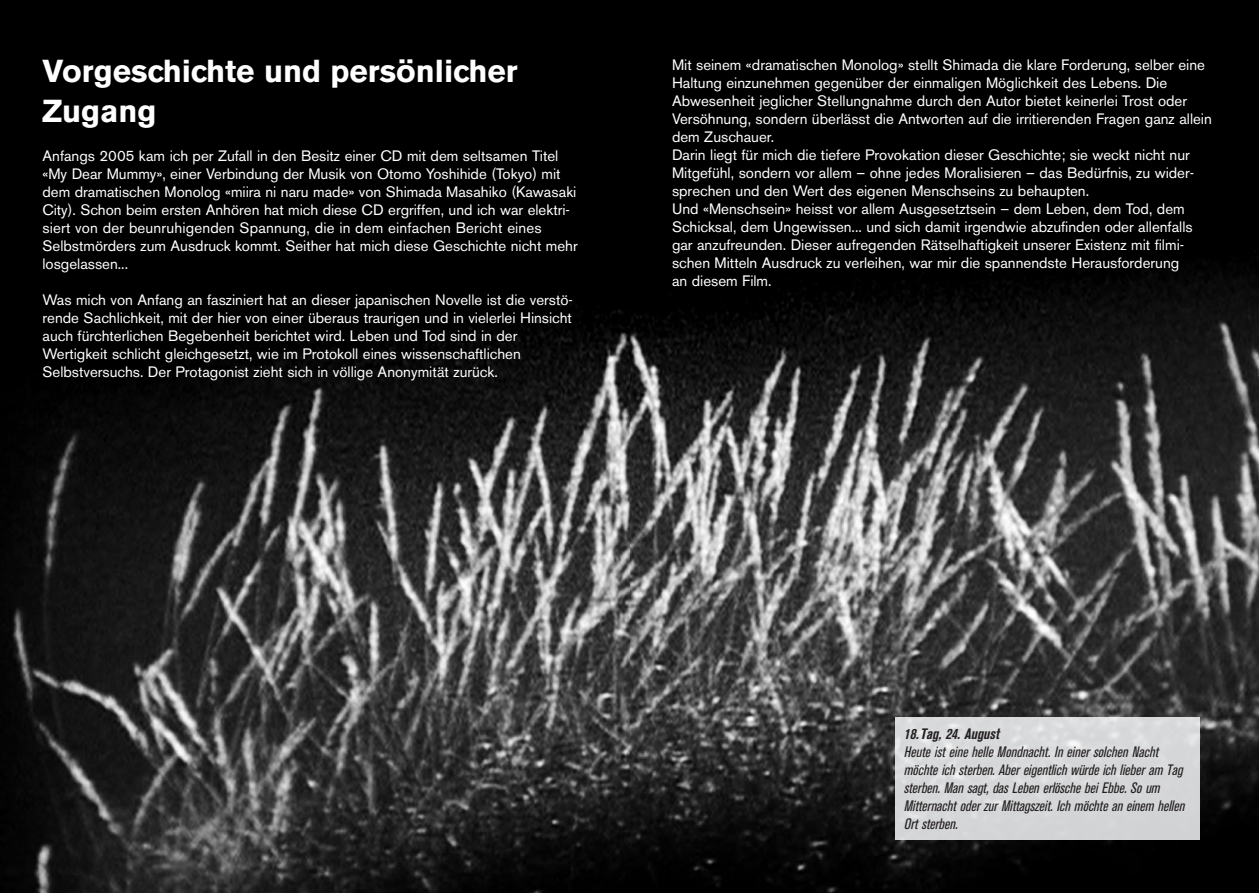
<style>
.page{position:relative;width:1259px;height:893px;background:#fff}
.page>*{position:absolute;margin:0;border:0;box-sizing:border-box;transform-origin:0 0}
.t1{font:700 31.5px/39.9px "Akzidenz Grotesk BE";color:#fff}
.t2{font:15px/18px "Akzidenz Grotesk BE";color:#fff}
.t3{font:italic condensed 15px/18px "Akzidenz Grotesk BE";color:#231f20}
.t4{font:italic 700 condensed 15px "Akzidenz Grotesk BE";color:#231f20}
</style>
<div class="page">
<img style="left:629px;top:0;width:630px;height:893px">
<svg style="left:0;top:0;width:629px;height:893px;background:#202020"></svg>
<div style="left:895px;top:718px;width:304px;height:122px;background:#d6d7d9"></div>
<h1 class="t1" style="left:43px;top:54px;width:476px">Vorgeschichte und persönlicher<br>Zugang</h1>
<p class="t2" style="left:43px;top:149px;width:537px">Anfangs 2005 kam ich per Zufall in den Besitz einer CD mit dem seltsamen Titel «My Dear Mummy», einer Verbindung der Musik von Otomo Yoshihide (Tokyo) mit dem dramatischen Monolog «miira ni naru made» von Shimada Masahiko (Kawasaki City). Schon beim ersten Anhören hat mich diese CD ergriffen, und ich war elektri&shy;siert von der beunruhigenden Spannung, die in dem einfachen Bericht eines Selbstmörders zum Ausdruck kommt. Seither hat mich diese Geschichte nicht mehr losgelassen...</p>
<p class="t2" style="left:43px;top:293px;width:532px">Was mich von Anfang an fasziniert hat an dieser japanischen Novelle ist die verstö&shy;rende Sachlichkeit, mit der hier von einer überaus traurigen und in vielerlei Hinsicht auch fürchterlichen Begebenheit berichtet wird. Leben und Tod sind in der Wertigkeit schlicht gleichgesetzt, wie im Protokoll eines wissenschaftlichen Selbstversuchs. Der Protagonist zieht sich in völlige Anonymität zurück.</p>
<p class="t2" style="left:672px;top:57px;width:541px">Mit seinem «dramatischen Monolog» stellt Shimada die klare Forderung, selber eine Haltung einzunehmen gegenüber der einmaligen Möglichkeit des Lebens. Die Abwesenheit jeglicher Stellungnahme durch den Autor bietet keinerlei Trost oder Versöhnung, sondern überlässt die Antworten auf die irritierenden Fragen ganz allein dem Zuschauer.<br>Darin liegt für mich die tiefere Provokation dieser Geschichte; sie weckt nicht nur Mitgefühl, sondern vor allem – ohne jedes Moralisieren – das Bedürfnis, zu wider&shy;sprechen und den Wert des eigenen Menschseins zu behaupten.<br>Und «Menschsein» heisst vor allem Ausgesetztsein – dem Leben, dem Tod, dem Schicksal, dem Ungewissen... und sich damit irgendwie abzufinden oder allenfalls gar anzufreunden. Dieser aufregenden Rätselhaftigkeit unserer Existenz mit filmi&shy;schen Mitteln Ausdruck zu verleihen, war mir die spannendste Herausforderung<br>an diesem Film.</p>
<p class="t4" style="left:904px;top:728px;width:97px">18.Tag, 24. August</p>
<p class="t3" style="left:904px;top:744px;width:285px">Heute ist eine helle Mondnacht. In einer solchen Nacht möchte ich sterben. Aber eigentlich würde ich lieber am Tag sterben. Man sagt, das Leben erlösche bei Ebbe. So um Mitternacht oder zur Mittagszeit. Ich möchte an einem hellen Ort sterben.</p>
</div>
